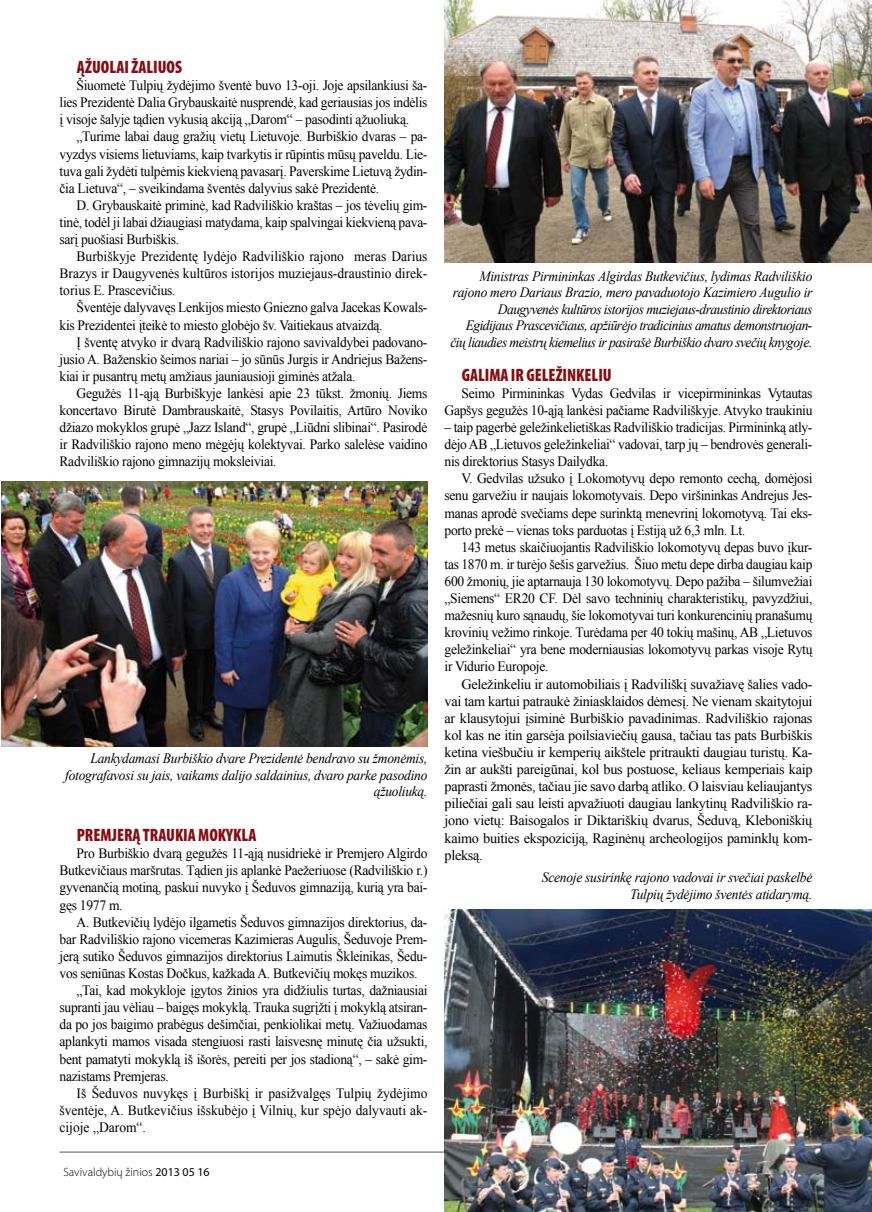
<style>
.page{position:relative;width:872px;height:1212px;background:#fff}
.page>*{position:absolute;margin:0;border:0;box-sizing:border-box;transform-origin:0 0}
.t1{font:900 condensed 18px "Myriad Pro";color:#840e12;scale:.95 1}
.t2{font:14.25px/17.1px "Times New Roman";letter-spacing:-.02em;color:#000;text-align:justify;scale:.95 1}
.t3{font:14.25px/17.1px "Times New Roman";letter-spacing:-.02em;color:#000;text-align:justify}
.t4{font:italic 14.25px/16.5px "Times New Roman";letter-spacing:-.04em;color:#000;text-align:right;scale:.95 1}
.t5{font:italic 14.25px/16.5px "Times New Roman";letter-spacing:-.02em;color:#000;text-align:right;scale:.95 1}
.t6{font:14.25px "Times New Roman";color:#000;scale:.95 1}
.t7{font:300 12px "Myriad Pro";color:#000}
.s1{font-weight:400}
</style>
<div class="page">
<hr style="left:60px;top:1152px;width:752px;height:1px;background:#58585a">
<img style="left:444px;top:909px;width:428px;height:303px">
<img style="left:444px;top:0;width:428px;height:263px">
<img style="left:2px;top:481px;width:425px;height:266px">
<p class="t1" style="left:77px;top:55px;width:112px">ĄŽUOLAI ŽALIUOS</p>
<p class="t2" style="left:60px;top:77px;width:389px;text-indent:17px">Šiuometė Tulpių žydėjimo šventė buvo 13-oji. Joje apsilankiusi ša&shy;lies Prezidentė Dalia Grybauskaitė nusprendė, kad geriausias jos indėlis į visoje šalyje tądien vykusią akciją „Darom“ – pasodinti ąžuoliuką.</p>
<p class="t2" style="left:60px;top:128px;width:389px;text-indent:17px">„Turime labai daug gražių vietų Lietuvoje. Burbiškio dvaras – pa&shy;vyzdys visiems lietuviams, kaip tvarkytis ir rūpintis mūsų paveldu. Lie&shy;tuva gali žydėti tulpėmis kiekvieną pavasarį. Paverskime Lietuvą žydin&shy;čia Lietuva“, – sveikindama šventės dalyvius sakė Prezidentė.</p>
<p class="t2" style="left:60px;top:196px;width:389px;text-indent:17px">D. Grybauskaitė priminė, kad Radviliškio kraštas – jos tėvelių gim&shy;tinė, todėl ji labai džiaugiasi matydama, kaip spalvingai kiekvieną pava&shy;sarį puošiasi Burbiškis.</p>
<p class="t2" style="left:60px;top:248px;width:389px;text-indent:17px">Burbiškyje Prezidentę lydėjo Radviliškio rajono meras Darius Brazys ir Daugyvenės kultūros istorijos muziejaus-draustinio direk&shy;torius E. Prascevičius.</p>
<p class="t2" style="left:60px;top:299px;width:389px;text-indent:17px">Šventėje dalyvavęs Lenkijos miesto Gniezno galva Jacekas Kowals&shy;kis Prezidentei įteikė to miesto globėjo šv. Vaitiekaus atvaizdą.</p>
<p class="t2" style="left:60px;top:333px;width:389px;text-indent:17px">Į šventę atvyko ir dvarą Radviliškio rajono savivaldybei padovano&shy;jusio A. Baženskio šeimos nariai – jo sūnūs Jurgis ir Andriejus Bažens&shy;kiai ir pusantrų metų amžiaus jauniausioji giminės atžala.</p>
<p class="t2" style="left:60px;top:384px;width:389px;text-indent:17px">Gegužės 11-ąją Burbiškyje lankėsi apie 23 tūkst. žmonių. Jiems koncertavo Birutė Dambrauskaitė, Stasys Povilaitis, Artūro Noviko džiazo mokyklos grupė „Jazz Island“, grupė „Liūdni slibinai“. Pasirodė ir Radviliškio rajono meno mėgėjų kolektyvai. Parko salelėse vaidino Radviliškio rajono gimnazijų moksleiviai.</p>
<p class="t5" style="left:65px;top:750px;width:383px">Lankydamasi Burbiškio dvare Prezidentė bendravo su žmonėmis, fotografavosi su jais, vaikams dalijo saldainius, dvaro parke pasodino ąžuoliuką.</p>
<p class="t1" style="left:77px;top:824px;width:190px">PREMJERĄ TRAUKIA MOKYKLA</p>
<p class="t2" style="left:60px;top:845px;width:389px;text-indent:17px">Pro Burbiškio dvarą gegužės 11-ąją nusidriekė ir Premjero Algirdo Butkevičiaus maršrutas. Tądien jis aplankė Paežeriuose (Radviliškio r.) gyvenančią motiną, paskui nuvyko į Šeduvos gimnaziją, kurią yra bai&shy;gęs 1977 m.</p>
<p class="t2" style="left:77px;top:913px;width:371px">A. Butkevičių lydėjo ilgametis Šeduvos gimnazijos direktorius, da-</p>
<p class="t2" style="left:60px;top:930px;width:389px">bar Radviliškio rajono vicemeras Kazimieras Augulis, Šeduvoje Prem-</p>
<p class="t2" style="left:60px;top:947px;width:389px">jerą sutiko Šeduvos gimnazijos direktorius Laimutis Škleinikas, Šedu-</p>
<p class="t2" style="left:60px;top:964px;width:378px">vos seniūnas Kostas Dočkus, kažkada A. Butkevičių mokęs muzikos.</p>
<p class="t2" style="left:77px;top:981px;width:371px">„Tai, kad mokykloje įgytos žinios yra didžiulis turtas, dažniausiai</p>
<p class="t2" style="left:60px;top:999px;width:389px">supranti jau vėliau – baigęs mokyklą. Trauka sugrįžti į mokyklą atsiran-</p>
<p class="t2" style="left:60px;top:1016px;width:389px">da po jos baigimo prabėgus dešimčiai, penkiolikai metų. Važiuodamas</p>
<p class="t2" style="left:60px;top:1033px;width:389px">aplankyti mamos visada stengiuosi rasti laisvesnę minutę čia užsukti,</p>
<p class="t2" style="left:60px;top:1050px;width:389px">bent pamatyti mokyklą iš išorės, pereiti per jos stadioną“, – sakė gim-</p>
<p class="t2" style="left:60px;top:1067px;width:116px">nazistams Premjeras.</p>
<p class="t6" style="left:77px;top:1083px;width:371px">Iš Šeduvos nuvykęs į Burbiškį ir pasižvalgęs Tulpių žydėjimo</p>
<p class="t6" style="left:60px;top:1100px;width:389px">šventėje, A. Butkevičius išskubėjo į Vilnių, kur spėjo dalyvauti ak-</p>
<p class="t6" style="left:60px;top:1117px;width:93px">cijoje „Darom“.</p>
<p class="t7" style="left:63px;top:1165px;width:148px">Savivaldybių žinios <span class="s1">2013 05 16</span></p>
<p class="t4" style="left:450px;top:267px;width:382px">Ministras Pirmininkas Algirdas Butkevičius, lydimas Radviliškio rajono mero Dariaus Brazio, mero pavaduotojo Kazimiero Augulio ir Daugyvenės kultūros istorijos muziejaus-draustinio direktoriaus Egidijaus Prascevičiaus, apžiūrėjo tradicinius amatus demonstruojan&shy;čių liaudies meistrų kiemelius ir pasirašė Burbiškio dvaro svečių knygoje.</p>
<p class="t1" style="left:462px;top:363px;width:159px">GALIMA IR GELEŽINKELIU</p>
<p class="t2" style="left:444px;top:384px;width:389px;text-align:right">Seimo Pirmininkas Vydas Gedvilas ir vicepirmininkas Vytautas<br>Gapšys gegužės 10-ąją lankėsi pačiame Radviliškyje. Atvyko traukiniu</p>
<p class="t2" style="left:444px;top:418px;width:389px">– taip pagerbė geležinkelietiškas Radviliškio tradicijas. Pirmininką atly&shy;dėjo AB „Lie-tu-vos ge-le-žin-ke-liai“ vadovai, tarp jų – bend-ro-vės ge-ne-ra-li&shy;nis di-rek-to-rius Sta-sys Dai-lyd-ka.</p>
<p class="t2" style="left:444px;top:470px;width:389px;text-indent:17px">V. Gedvilas užsuko į Lo-ko-mo-ty-vų de-po re-mon-to ce-chą, domėjosi senu garvežiu ir naujais lokomotyvais. De-po vir-ši-nin-kas And-re-jus Jes&shy;ma-nas aprodė svečiams depe surinktą menevrinį lokomotyvą. Tai eks&shy;porto prekė – vienas toks parduotas į Estiją už 6,3 mln. Lt.</p>
<p class="t2" style="left:444px;top:538px;width:389px;text-indent:17px">143 metus skaičiuojantis Radviliškio lokomotyvų depas buvo įkur&shy;tas 1870 m. ir turėjo šešis garvežius. Šiuo metu depe dirba daugiau kaip 600 žmonių, jie aptarnauja 130 lokomotyvų. Depo pažiba – šilumvežiai „Siemens“ ER20 CF. Dėl savo techninių charakteristikų, pavyzdžiui, mažesnių kuro sąnaudų, šie lokomotyvai turi konkurencinių pranašumų krovinių vežimo rinkoje. Turėdama per 40 tokių mašinų, AB „Lietuvos geležinkeliai“ yra bene moderniausias lokomotyvų parkas visoje Rytų ir Vidurio Europoje.</p>
<p class="t3" style="left:444px;top:675px;width:369px;text-indent:17px">Geležinkeliu ir automobiliais į Radviliškį suvažiavę šalies vado&shy;vai tam kartui patraukė žiniasklaidos dėmesį. Ne vienam skaitytojui ar klausytojui įsiminė Burbiškio pavadinimas. Radviliškio rajonas kol kas ne itin garsėja poilsiaviečių gausa, tačiau tas pats Burbiškis ketina viešbučiu ir kemperių aikštele pritraukti daugiau turistų. Ka&shy;žin ar aukšti pareigūnai, kol bus postuose, keliaus kemperiais kaip paprasti žmonės, tačiau jie savo darbą atliko. O laisviau keliaujantys piliečiai gali sau leisti apvažiuoti daugiau lankytinų Radviliškio ra&shy;jono vietų: Baisogalos ir Diktariškių dvarus, Šeduvą, Kleboniškių kaimo buities ekspoziciją, Raginėnų archeologijos paminklų kom&shy;pleksą.</p>
<p class="t5" style="left:542px;top:869px;width:286px">Scenoje susirinkę rajono vadovai ir svečiai paskelbė<br>Tulpių žydėjimo šventės atidarymą.</p>
</div>
